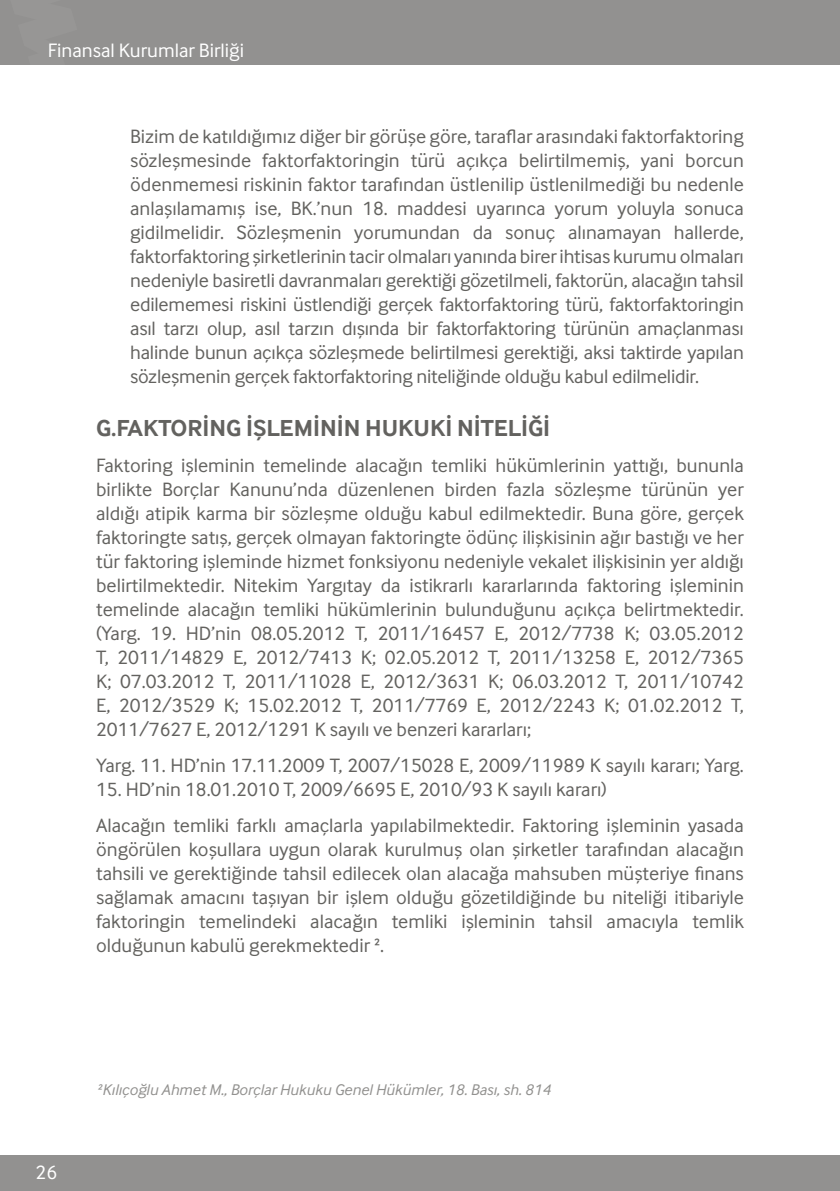
<style>
.page{position:relative;width:840px;height:1191px;background:#fff}
.page>*{position:absolute;margin:0;border:0;box-sizing:border-box;transform-origin:0 0}
.t1{font:700 24px "Inter Face";color:#63625f}
.t2{font:20.2px "Inter Face";color:#fff}
.t3{font:20px/24px "Inter Face";color:#63625f;text-align:justify}
.t4{font:italic 16px "Inter Face";color:#92918f}
</style>
<div class="page">
<div style="left:0;top:0;width:839px;height:65px;background:#929190"></div>
<div style="left:0;top:1155px;width:839px;height:36px;background:#929190"></div>
<p class="t2" style="left:48px;top:39px;width:198px">Finansal Kurumlar Birliği</p>
<p class="t3" style="left:130px;top:124px;width:615px">Bizim de katıldığımız diğer bir görüşe göre, taraflar arasındaki faktorfaktoring sözleşmesinde faktorfaktoringin türü açıkça belirtilmemiş, yani borcun ödenmemesi riskinin faktor tarafından üstlenilip üstlenilmediği bu nedenle anlaşılamamış ise, BK.’nun 18. maddesi uyarınca yorum yoluyla sonuca gidilmelidir. Sözleşmenin yorumundan da sonuç alınamayan hallerde, faktorfaktoring şirketlerinin tacir olmaları yanında birer ihtisas kurumu olmaları nedeniyle basiretli davranmaları gerektiği gözetilmeli, faktorün, alacağın tahsil edilememesi riskini üstlendiği gerçek faktorfaktoring türü, faktorfaktoringin asıl tarzı olup, asıl tarzın dışında bir faktorfaktoring türünün amaçlanması halinde bunun açıkça sözleşmede belirtilmesi gerektiği, aksi taktirde yapılan sözleşmenin gerçek faktorfaktoring niteliğinde olduğu kabul edilmelidir.</p>
<p class="t1" style="left:96px;top:414px;width:455px">G.FAKTORİNG İŞLEMİNİN HUKUKİ NİTELİĞİ</p>
<p class="t3" style="left:96px;top:453px;width:649px">Faktoring işleminin temelinde alacağın temliki hükümlerinin yattığı, bununla birlikte Borçlar Kanunu’nda düzenlenen birden fazla sözleşme türünün yer aldığı atipik karma bir sözleşme olduğu kabul edilmektedir. Buna göre, gerçek faktoringte satış, gerçek olmayan faktoringte ödünç ilişkisinin ağır bastığı ve her tür faktoring işleminde hizmet fonksiyonu nedeniyle vekalet ilişkisinin yer aldığı belirtilmektedir. Nitekim Yargıtay da istikrarlı kararlarında faktoring işleminin temelinde alacağın temliki hükümlerinin bulunduğunu açıkça belirtmektedir. (Yarg. 19. HD’nin 08.05.2012 T, 2011/16457 E, 2012/7738 K; 03.05.2012<br>T, 2011/14829 E, 2012/7413 K; 02.05.2012 T, 2011/13258 E, 2012/7365<br>K; 07.03.2012 T, 2011/11028 E, 2012/3631 K; 06.03.2012 T, 2011/10742<br>E, 2012/3529 K; 15.02.2012 T, 2011/7769 E, 2012/2243 K; 01.02.2012 T, 2011/7627 E, 2012/1291 K sayılı ve benzeri kararları;</p>
<p class="t3" style="left:96px;top:753px;width:649px">Yarg. 11. HD’nin 17.11.2009 T, 2007/15028 E, 2009/11989 K sayılı kararı; Yarg.</p>
<p class="t3" style="left:96px;top:771px;width:649px;line-height:36px">15. HD’nin 18.01.2010 T, 2009/6695 E, 2010/93 K sayılı kararı)<br>Alacağın temliki farklı amaçlarla yapılabilmektedir. Faktoring işleminin yasada</p>
<p class="t3" style="left:96px;top:837px;width:649px">öngörülen koşullara uygun olarak kurulmuş olan şirketler tarafından alacağın tahsili ve gerektiğinde tahsil edilecek olan alacağa mahsuben müşteriye finans sağlamak amacını taşıyan bir işlem olduğu gözetildiğinde bu niteliği itibariyle faktoringin temelindeki alacağın temliki işleminin tahsil amacıyla temlik olduğunun kabulü gerekmektedir ².</p>
<p class="t2" style="left:36px;top:1160px;width:23px">26</p>
<p class="t4" style="left:96px;top:1080px;width:455px">²Kılıçoğlu Ahmet M., Borçlar Hukuku Genel Hükümler, 18. Bası, sh. 814</p>
</div>
